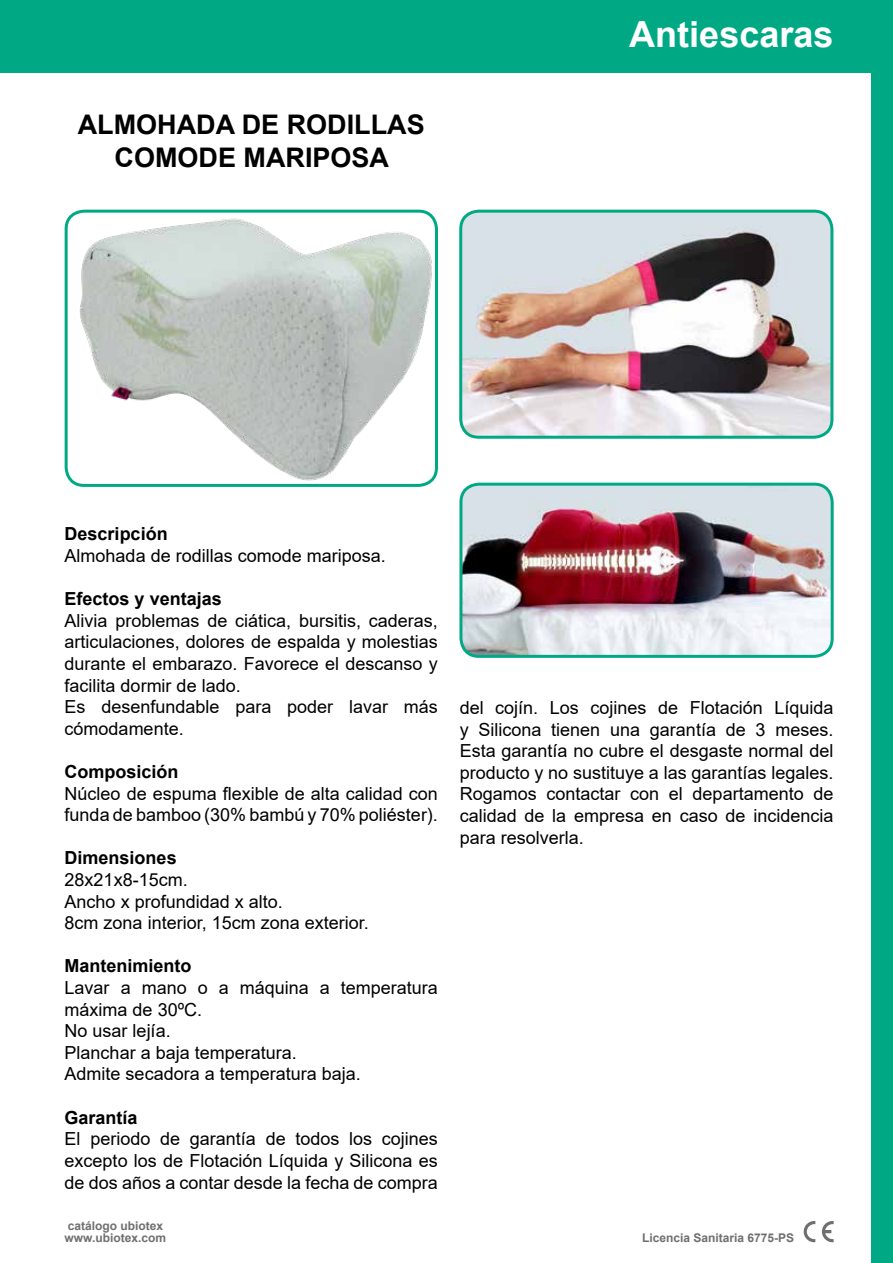
<style>
.page{position:relative;width:893px;height:1263px;background:#fff}
.page>*{position:absolute;margin:0;border:0;box-sizing:border-box;transform-origin:0 0}
.t1{font:700 36px "Arial";color:#fff}
.t2{font:700 27px/32.4px "Arial";color:#000;text-align:center}
.t3{font:18px/21.6px "Arial";color:#000}
.t4{font:700 18px "Arial";color:#000}
.t5{font:700 12px/12px "Arial";color:#706f6f}
</style>
<div class="page">
<div style="left:0;top:0;width:893px;height:72px;background:#00a984"></div>
<svg style="left:804px;top:1221px;width:11px;height:21px"></svg>
<svg style="left:822px;top:1221px;width:12px;height:21px"></svg>
<div style="left:872px;top:0;width:21px;height:1263px;background:#00a984"></div>
<img style="left:65px;top:210px;width:373px;height:276px">
<div style="left:65px;top:210px;width:373px;height:277px;border:3px solid #00a984;border-radius:18px"></div>
<img style="left:463px;top:484px;width:367px;height:170px">
<div style="left:459px;top:483px;width:375px;height:175px;border:3px solid #00a984;border-radius:18px"></div>
<img style="left:461px;top:211px;width:371px;height:224px">
<div style="left:459px;top:210px;width:374px;height:229px;border:3px solid #00a984;border-radius:18px"></div>
<h2 class="t2" style="left:78px;top:109px;width:348px">ALMOHADA DE RODILLAS<br>COMODE MARIPOSA</h2>
<h1 class="t1" style="left:629px;top:9px;width:206px">Antiescaras</h1>
<p class="t4" style="left:65px;top:521px;width:105px">Descripción</p>
<p class="t3" style="left:65px;top:545px;width:323px">Almohada de rodillas comode mariposa.</p>
<p class="t4" style="left:65px;top:586px;width:159px">Efectos y ventajas</p>
<p class="t3" style="left:65px;top:610px;width:375px">Alivia problemas de ciática, bursitis, caderas, articulaciones, dolores de espalda y molestias durante el embarazo. Favorece el descanso y facilita dormir de lado.<br>Es desenfundable para poder lavar más cómodamente.</p>
<p class="t4" style="left:65px;top:759px;width:116px">Composición</p>
<p class="t3" style="left:65px;top:782px;width:375px">Núcleo de espuma flexible de alta calidad con funda de bamboo (30% bambú y 70% poliéster).</p>
<p class="t4" style="left:65px;top:845px;width:114px">Dimensiones</p>
<p class="t3" style="left:65px;top:869px;width:306px">28x21x8-15cm.<br>Ancho x profundidad x alto.<br>8cm zona interior, 15cm zona exterior.</p>
<p class="t4" style="left:65px;top:953px;width:129px">Mantenimiento</p>
<p class="t3" style="left:65px;top:977px;width:375px">Lavar a mano o a máquina a temperatura máxima de 30ºC.<br>No usar lejía.<br>Planchar a baja temperatura.<br>Admite secadora a temperatura baja.</p>
<p class="t4" style="left:65px;top:1105px;width:75px">Garantía</p>
<p class="t3" style="left:65px;top:1128px;width:375px;text-align:justify">El periodo de garantía de todos los cojines excepto los de Flotación Líquida y Silicona es de dos años a contar desde la fecha de compra</p>
<p class="t5" style="left:65px;top:1219px;width:103px">catálogo ubiotex www.ubiotex.com</p>
<p class="t3" style="left:460px;top:697px;width:375px;text-align:justify">del cojín. Los cojines de Flotación Líquida y Silicona tienen una garantía de 3 meses.<br>Esta garantía no cubre el desgaste normal del producto y no sustituye a las garantías legales.<br>Rogamos contactar con el departamento de calidad de la empresa en caso de incidencia para resolverla.</p>
<p class="t5" style="left:642px;top:1232px;width:154px">Licencia Sanitaria 6775-PS</p>
</div>
